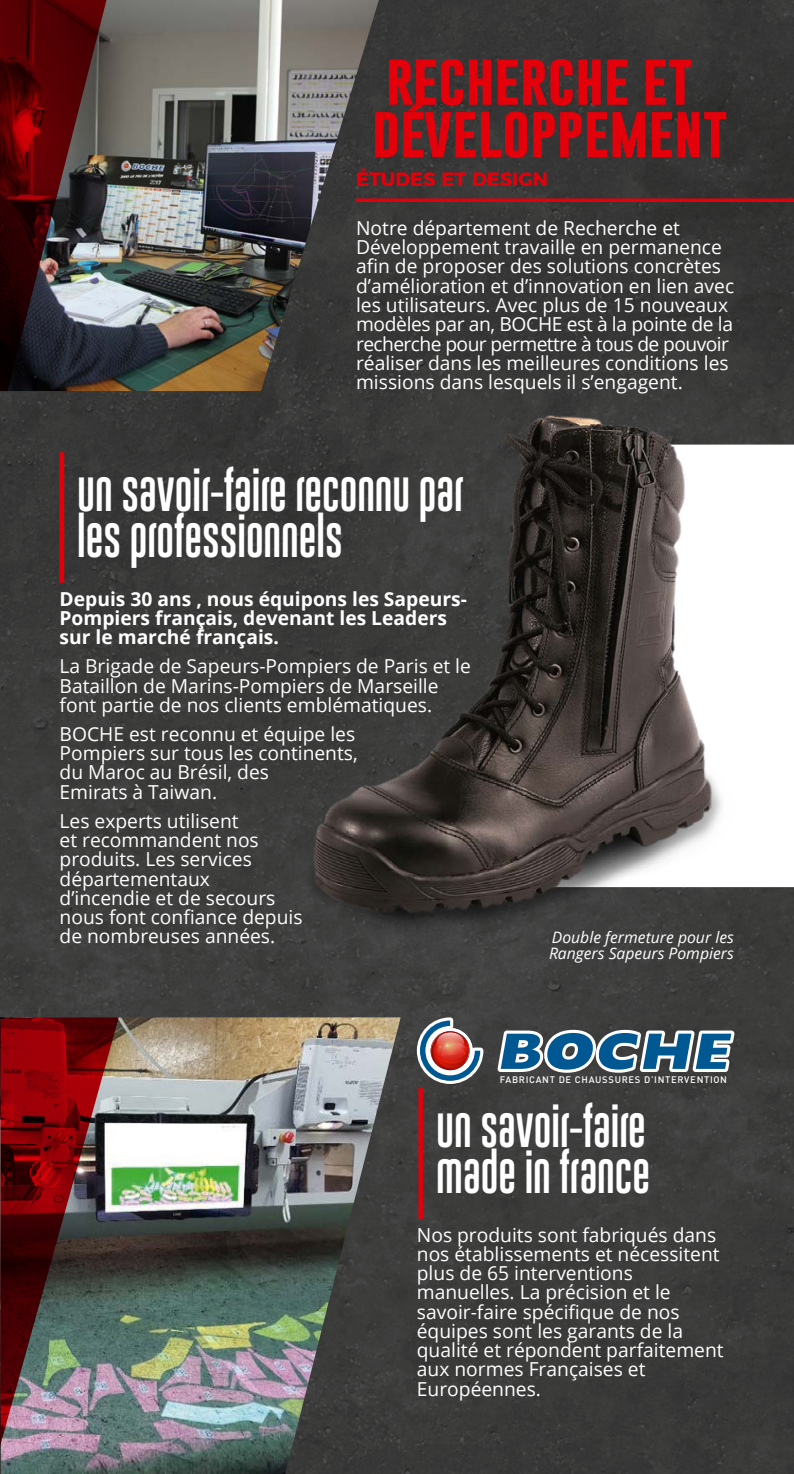
<style>
.page{position:relative;width:794px;height:1474px;background:#fff}
.page>*{position:absolute;margin:0;border:0;box-sizing:border-box;transform-origin:0 0}
.t1{font:82.42px "Gobold Uplow";color:#e3000b;scale:.5 1}
.t2{font:700 52.5px/52.5px "Gobold";color:#e3000b}
.t3{font:35px/45.5px "Gobold Uplow";color:#fff}
.t4{font:19.25px/19.2px "Open Sans";color:#fff}
.t5{font:700 19.25px/19.2px "Open Sans";color:#fff}
.t6{font:700 19.25px "Montserrat";color:#e3000b}
.t7{font:italic 15.75px/15.8px "Open Sans";color:#fff}
.t8{font:500 9.45px "DIN Pro";letter-spacing:.075em;color:#fff}
</style>
<div class="page">
<div style="left:0;top:0;width:794px;height:1473px;background:#3a3a39"></div>
<svg style="left:379px;top:198px;width:415px;height:4px;fill:#e3000b"></svg>
<img style="left:110px;top:0;width:269px;height:391px">
<svg style="left:0;top:0;width:110px;height:391px"></svg>
<img style="left:119px;top:1017px;width:281px;height:456px">
<svg style="left:417px;top:1017px;width:66px;height:66px"></svg>
<svg style="left:497px;top:1029px;width:237px;height:43px"></svg>
<div style="left:734px;top:444px;width:60px;height:443px;background:#fff"></div>
<img style="left:303px;top:415px;width:431px;height:522px">
<img style="left:0;top:1017px;width:119px;height:456px">
<h2 class="t2" style="left:372px;top:53px;width:357px">RECHERCHE ET<br>DÉVELOPPEMENT</h2>
<p class="t6" style="left:356px;top:163px;width:193px">ÉTUDES ET DESIGN</p>
<p class="t4" style="left:356px;top:218px;width:379px">Notre département de Recherche et Développement travaille en permanence afin de proposer des solutions concrètes d’amélioration et d’innovation en lien avec les utilisateurs. Avec plus de 15 nouveaux modèles par an, BOCHE est à la pointe de la recherche pour permettre à tous de pouvoir réaliser dans les meilleures conditions les missions dans lesquels il s’engagent.</p>
<h1 class="t1" style="left:57px;top:451px;width:22px">|</h1>
<h3 class="t3" style="left:77px;top:471px;width:388px">UN SAVOIR-FAIRE RECONNU PAR<br>LES PROFESSIONNELS</h3>
<p class="t5" style="left:60px;top:588px;width:409px">Depuis 30 ans , nous équipons les Sapeurs-<br>Pompiers français, devenant les Leaders sur le marché français.</p>
<p class="t4" style="left:60px;top:656px;width:413px">La Brigade de Sapeurs-Pompiers de Paris et le<br>Bataillon de Marins-Pompiers de Marseille font partie de nos clients emblématiques.</p>
<p class="t4" style="left:60px;top:723px;width:300px">BOCHE est reconnu et équipe les<br>Pompiers sur tous les continents, du Maroc au Brésil, des<br>Emirats à Taiwan.</p>
<p class="t4" style="left:60px;top:810px;width:244px">Les experts utilisent<br>et recommandent nos produits. Les services départementaux d’incendie et de secours nous font confiance depuis de nombreuses années.</p>
<p class="t7" style="left:549px;top:929px;width:186px">Double fermeture pour les<br>Rangers Sapeurs Pompiers</p>
<p class="t8" style="left:500px;top:1072px;width:229px">FABRICANT DE CHAUSSURES D’INTERVENTION</p>
<h1 class="t1" style="left:416px;top:1087px;width:22px">|</h1>
<h3 class="t3" style="left:436px;top:1107px;width:215px">UN SAVOIR-FAIRE<br>MADE IN FRANCE</h3>
<p class="t4" style="left:417px;top:1224px;width:308px">Nos produits sont fabriqués dans nos établissements et nécessitent plus de 65 interventions manuelles. La précision et le savoir-faire spécifique de nos équipes sont les garants de la qualité et répondent parfaitement aux normes Françaises et<br>Européennes.</p>
</div>
